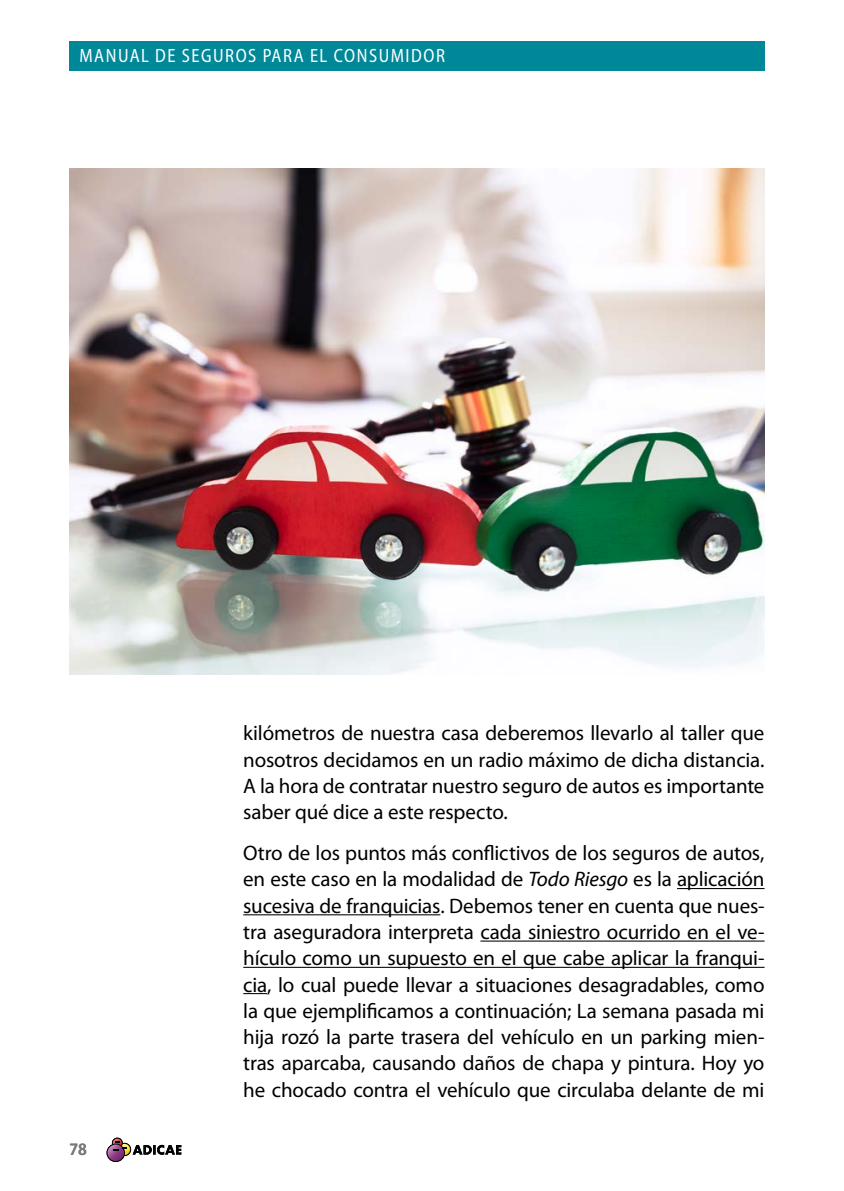
<style>
.page{position:relative;width:844px;height:1191px;background:#fff}
.page>*{position:absolute;margin:0;border:0;box-sizing:border-box;transform-origin:0 0}
.Párrafo_normal{font:21px/26.2px "Myriad Pro";letter-spacing:-.01em;color:#000;text-align:justify}
.t1{font:semi-condensed 19.25px "Myriad Pro";letter-spacing:.085em;color:#fff;scale:.93 1}
.t2{font:600 semi-condensed 17.5px "Myriad Pro";color:#797979}
.s1{font-style:italic}
</style>
<div class="page">
<div style="left:69px;top:41px;width:695px;height:30px;background:#089"></div>
<div style="left:118px;top:1142px;width:13px;height:14px;background:#0c0c0b;border-radius:50%"></div>
<svg style="left:106px;top:1143px;width:19px;height:19px"></svg>
<svg style="left:107px;top:1144px;width:17px;height:17px"></svg>
<svg style="left:113px;top:1138px;width:68px;height:17px"></svg>
<hr style="left:677px;top:888px;width:87px;height:1px;background:#000">
<hr style="left:243px;top:914px;width:197px;height:1px;background:#000">
<hr style="left:480px;top:940px;width:284px;height:1px;background:#000">
<hr style="left:243px;top:966px;width:521px;height:2px;background:#000">
<svg style="left:243px;top:993px;width:24px;height:1px"></svg>
<img style="left:69px;top:169px;width:695px;height:506px">
<p class="t1" style="left:80px;top:44px;width:394px">MANUAL DE SEGUROS PARA EL CONSUMIDOR</p>
<p class="t2" style="left:69px;top:1137px;width:19px">78</p>
<p class="Párrafo_normal" style="left:243px;top:720px;width:522px">kilómetros de nuestra casa deberemos llevarlo al taller que nosotros decidamos en un radio máximo de dicha distancia.<br>A la hora de contratar nuestro seguro de autos es importante saber qué dice a este respecto.</p>
<p class="Párrafo_normal" style="left:243px;top:839px;width:522px">Otro de los puntos más conflictivos de los seguros de autos, en este caso en la modalidad de <span class="s1">Todo Riesgo</span> es la aplicación sucesiva de franquicias. Debemos tener en cuenta que nues&shy;tra aseguradora interpreta cada siniestro ocurrido en el ve&shy;hículo como un supuesto en el que cabe aplicar la franqui&shy;cia, lo cual puede llevar a situaciones desagradables, como la que ejemplificamos a continuación; La semana pasada mi hija rozó la parte trasera del vehículo en un parking mien&shy;tras aparcaba, causando daños de chapa y pintura. Hoy yo he chocado contra el vehículo que circulaba delante de mi</p>
</div>
